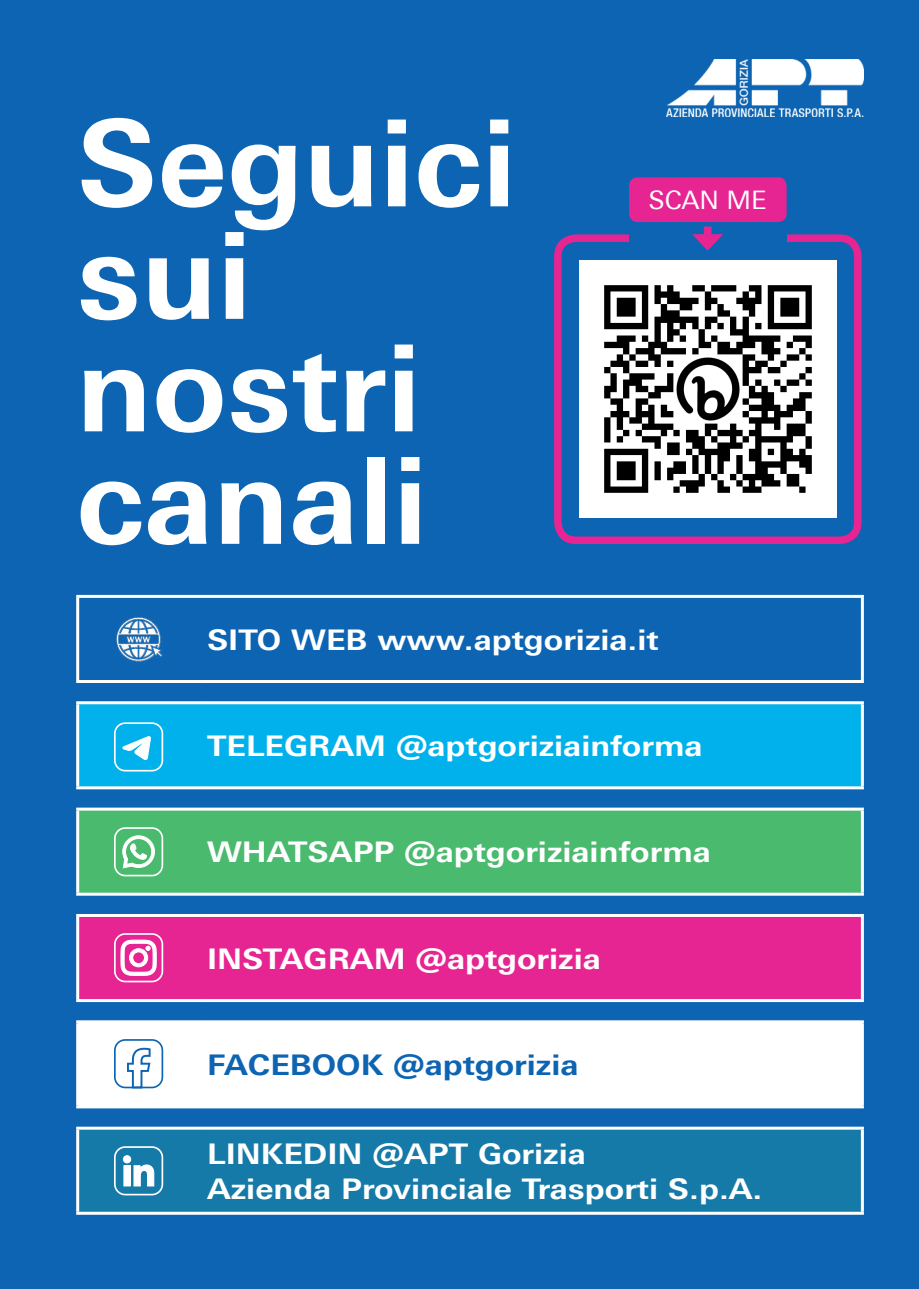
<style>
.page{position:relative;width:919px;height:1289px;background:#fff}
.page>*{position:absolute;margin:0;border:0;box-sizing:border-box;transform-origin:0 0}
.t1{font:700 120px/112.5px "Univers Next Pro";color:#fff}
.t2{font:700 28.5px/34.2px "Univers Next Pro";color:#fff;scale:1.1 1}
.t3{font:700 28.5px "Univers Next Pro";color:#0c64b2;scale:1.1 1}
.t4{font:25.5px "Univers Next Pro";color:#fff}
</style>
<div class="page">
<div style="left:0;top:0;width:918px;height:1288px;background:#0c64b2"></div>
<img style="left:666px;top:59px;width:197px;height:57px">
<img style="left:579px;top:260px;width:257px;height:258px">
<div style="left:554px;top:234px;width:307px;height:310px;border:8px solid #e72592;border-radius:18px"></div>
<div style="left:629px;top:212px;width:157px;height:45px;background:#0c64b2"></div>
<div style="left:629px;top:177px;width:157px;height:45px;background:#e72592;border-radius:9px"></div>
<div style="left:703px;top:226px;width:8px;height:14px;background:#e72592"></div>
<svg style="left:692px;top:234px;width:31px;height:17px"></svg>
<div style="left:79px;top:704px;width:781px;height:82px;background:#00b1ec"></div>
<div style="left:79px;top:810px;width:781px;height:82px;background:#4aba6e"></div>
<div style="left:79px;top:917px;width:781px;height:82px;background:#e72592"></div>
<div style="left:79px;top:1023px;width:781px;height:82px;background:#fff"></div>
<div style="left:79px;top:1129px;width:781px;height:82px;background:#167aa8"></div>
<hr style="left:76px;top:595px;width:125px;height:3px;background:#fff">
<hr style="left:76px;top:598px;width:3px;height:82px;background:#fff">
<hr style="left:201px;top:595px;width:662px;height:3px;background:#fff">
<hr style="left:860px;top:598px;width:3px;height:82px;background:#fff">
<hr style="left:76px;top:680px;width:125px;height:3px;background:#fff">
<hr style="left:201px;top:680px;width:662px;height:3px;background:#fff">
<hr style="left:76px;top:701px;width:125px;height:3px;background:#fff">
<hr style="left:76px;top:704px;width:3px;height:82px;background:#fff">
<hr style="left:201px;top:701px;width:662px;height:3px;background:#fff">
<hr style="left:860px;top:704px;width:3px;height:82px;background:#fff">
<hr style="left:76px;top:786px;width:125px;height:3px;background:#fff">
<hr style="left:201px;top:786px;width:662px;height:3px;background:#fff">
<hr style="left:76px;top:807px;width:125px;height:3px;background:#fff">
<hr style="left:76px;top:810px;width:3px;height:82px;background:#fff">
<hr style="left:201px;top:807px;width:662px;height:3px;background:#fff">
<hr style="left:860px;top:810px;width:3px;height:82px;background:#fff">
<hr style="left:76px;top:892px;width:125px;height:3px;background:#fff">
<hr style="left:201px;top:892px;width:662px;height:3px;background:#fff">
<hr style="left:76px;top:914px;width:125px;height:3px;background:#fff">
<hr style="left:76px;top:917px;width:3px;height:82px;background:#fff">
<hr style="left:201px;top:914px;width:662px;height:3px;background:#fff">
<hr style="left:860px;top:917px;width:3px;height:82px;background:#fff">
<hr style="left:76px;top:999px;width:125px;height:3px;background:#fff">
<hr style="left:201px;top:999px;width:662px;height:3px;background:#fff">
<hr style="left:76px;top:1020px;width:125px;height:3px;background:#fff">
<hr style="left:76px;top:1023px;width:3px;height:82px;background:#fff">
<hr style="left:201px;top:1020px;width:662px;height:3px;background:#fff">
<hr style="left:860px;top:1023px;width:3px;height:82px;background:#fff">
<hr style="left:76px;top:1105px;width:125px;height:3px;background:#fff">
<hr style="left:201px;top:1105px;width:662px;height:3px;background:#fff">
<hr style="left:76px;top:1126px;width:125px;height:3px;background:#fff">
<hr style="left:76px;top:1129px;width:3px;height:82px;background:#fff">
<hr style="left:201px;top:1126px;width:662px;height:3px;background:#fff">
<hr style="left:860px;top:1129px;width:3px;height:82px;background:#fff">
<hr style="left:76px;top:1211px;width:125px;height:3px;background:#fff">
<hr style="left:201px;top:1211px;width:662px;height:3px;background:#fff">
<img style="left:116px;top:617px;width:46px;height:45px">
<div style="left:114px;top:722px;width:49px;height:49px;border:2px solid #fff;border-radius:10px"></div>
<svg style="left:122px;top:735px;width:30px;height:26px"></svg>
<div style="left:114px;top:827px;width:49px;height:49px;border:2px solid #fff;border-radius:10px"></div>
<svg style="left:122px;top:834px;width:33px;height:35px"></svg>
<div style="left:114px;top:933px;width:49px;height:49px;border:2px solid #fff;border-radius:10px"></div>
<svg style="left:120px;top:939px;width:37px;height:37px"></svg>
<div style="left:114px;top:1039px;width:49px;height:49px;border:2px solid #0c64b2;border-radius:10px"></div>
<svg style="left:126px;top:1046px;width:25px;height:42px"></svg>
<div style="left:114px;top:1146px;width:49px;height:49px;border:2px solid #fff;border-radius:10px"></div>
<div style="left:124px;top:1165px;width:6px;height:20px;background:#fff"></div>
<div style="left:123px;top:1165px;width:8px;height:21px;border:1px solid #fff"></div>
<svg style="left:133px;top:1163px;width:22px;height:32px"></svg>
<div style="left:123px;top:1155px;width:8px;height:7px;background:#fff;border-radius:50%"></div>
<div style="left:123px;top:1155px;width:8px;height:8px;border:1px solid #fff;border-radius:50%"></div>
<h1 class="t1" style="left:76px;top:107px;width:442px">Seguici sui nostri canali</h1>
<p class="t4" style="left:648px;top:185px;width:120px">SCAN ME</p>
<p class="t2" style="left:207px;top:622px;width:412px">SITO WEB www.aptgorizia.it</p>
<p class="t2" style="left:207px;top:728px;width:452px">TELEGRAM @aptgoriziainforma</p>
<p class="t2" style="left:207px;top:835px;width:459px">WHATSAPP @aptgoriziainforma</p>
<p class="t2" style="left:207px;top:941px;width:359px">INSTAGRAM @aptgorizia</p>
<p class="t3" style="left:207px;top:1047px;width:339px">FACEBOOK @aptgorizia</p>
<p class="t2" style="left:207px;top:1136px;width:506px">LINKEDIN @APT Gorizia<br>Azienda Provinciale Trasporti S.p.A.</p>
</div>
